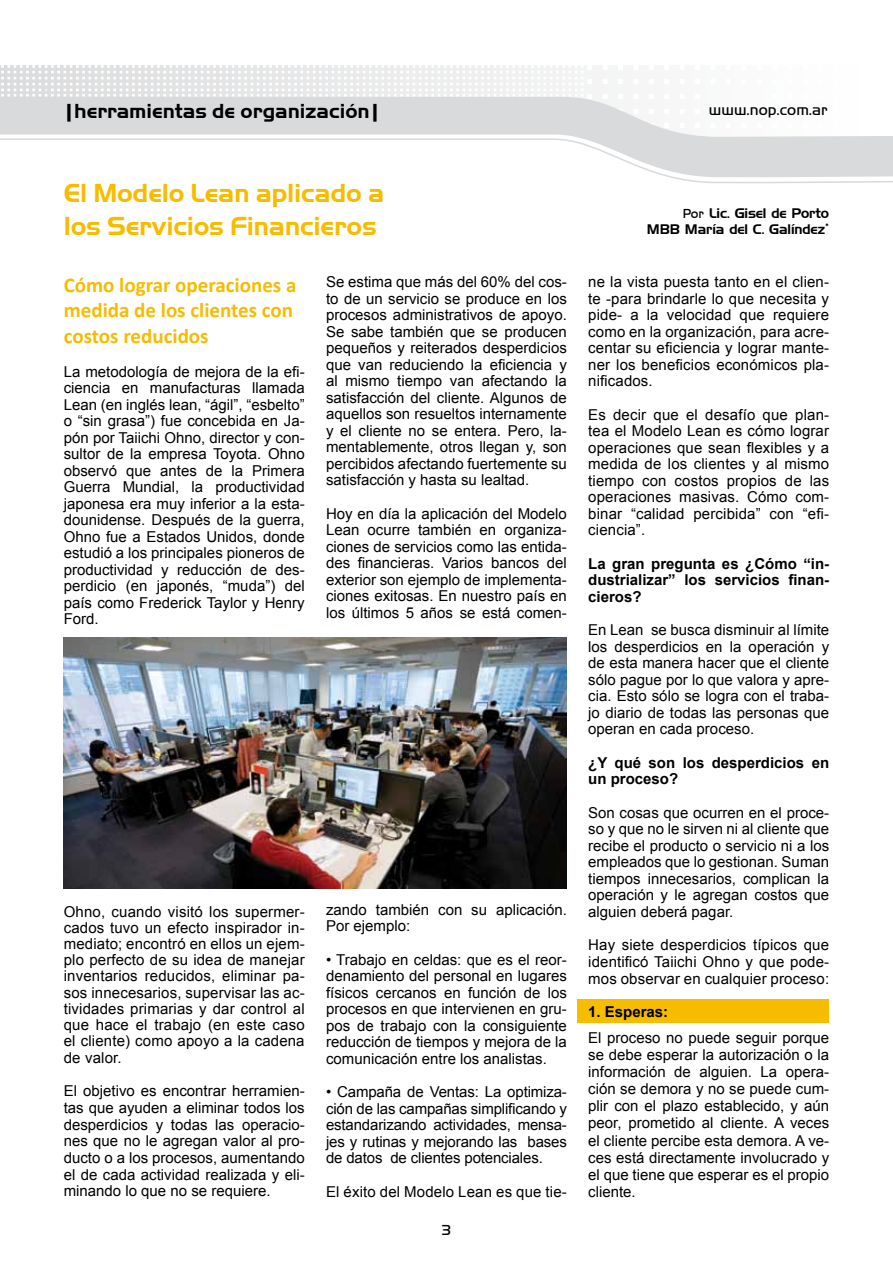
<style>
.page{position:relative;width:893px;height:1263px;background:#fff}
.page>*{position:absolute;margin:0;border:0;box-sizing:border-box;transform-origin:0 0}
.t1{font:700 27px/32.4px "Handel Got D";letter-spacing:-.01em;color:#f6bc00}
.t2{font:700 21px/25.2px "Calibri";color:#f6bc00}
.t3{font:700 21px "Handel Got D";color:#000}
.t4{font:15.9px "Handel Got D Ligh";color:#000}
.t5{font:15px/16.5px "Arial";color:#000;text-align:justify}
.t6{font:700 15px/16.5px "Arial";color:#000;text-align:justify}
.t7{font:15px "Handel Got D Ligh";color:#000}
.t8{font:13.5px/16.2px "Handel Gothic BT";letter-spacing:-.01em;color:#000;text-align:right}
.s1{font-family:"Handel Got D Ligh"}
</style>
<div class="page">
<svg style="left:669px;top:177px;width:224px;height:7px"></svg>
<svg style="left:592px;top:65px;width:27px;height:32px"></svg>
<svg style="left:0;top:65px;width:592px;height:32px"></svg>
<svg style="left:603px;top:79px;width:4px;height:5px"></svg>
<svg style="left:603px;top:94px;width:4px;height:3px"></svg>
<svg style="left:603px;top:65px;width:4px;height:5px"></svg>
<svg style="left:0;top:97px;width:893px;height:80px"></svg>
<div style="left:578px;top:1000px;width:251px;height:23px;background:#f6bc00"></div>
<img style="left:64px;top:638px;width:503px;height:251px">
<h2 class="t3" style="left:64px;top:100px;width:318px">|herramientas de organización|</h2>
<p class="t4" style="left:709px;top:100px;width:120px">www.nop.com.ar</p>
<h1 class="t1" style="left:64px;top:177px;width:322px">El Modelo Lean aplicado a los Servicios Financieros</h1>
<h2 class="t2" style="left:64px;top:272px;width:234px">Cómo lograr operaciones a medida de los clientes con costos reducidos</h2>
<p class="t5" style="left:64px;top:363px;width:242px">La metodología de mejora de la efi&shy;ciencia en manufacturas llamada Lean (en inglés lean, “ágil”, “esbelto” o “sin grasa”) fue concebida en Ja&shy;pón por Taiichi Ohno, director y con&shy;sultor de la empresa Toyota. Ohno observó que antes de la Primera Guerra Mundial, la productividad japonesa era muy inferior a la esta&shy;dounidense. Después de la guerra, Ohno fue a Estados Unidos, donde estudió a los principales pioneros de productividad y reducción de des&shy;perdicio (en japonés, “muda”) del país como Frederick Taylor y Henry Ford.</p>
<p class="t5" style="left:326px;top:274px;width:242px">Se estima que más del 60% del cos&shy;to de un servicio se produce en los procesos administrativos de apoyo.<br>Se sabe también que se producen pequeños y reiterados desperdicios que van reduciendo la eficiencia y al mismo tiempo van afectando la satisfacción del cliente. Algunos de aquellos son resueltos internamente y el cliente no se entera. Pero, la&shy;mentablemente, otros llegan y, son percibidos afectando fuertemente su satisfacción y hasta su lealtad.</p>
<p class="t5" style="left:326px;top:505px;width:242px">Hoy en día la aplicación del Modelo Lean ocurre también en organiza&shy;ciones de servicios como las entida&shy;des financieras. Varios bancos del exterior son ejemplo de implementa&shy;ciones exitosas. En nuestro país en los últimos 5 años se está comen-</p>
<p class="t5" style="left:64px;top:903px;width:242px">Ohno, cuando visitó los supermer&shy;cados tuvo un efecto inspirador in&shy;mediato; encontró en ellos un ejem&shy;plo perfecto de su idea de manejar inventarios reducidos, eliminar pa&shy;sos innecesarios, supervisar las ac&shy;tividades primarias y dar control al que hace el trabajo (en este caso el cliente) como apoyo a la cadena de valor.</p>
<p class="t5" style="left:64px;top:1083px;width:242px">El objetivo es encontrar herramien&shy;tas que ayuden a eliminar todos los desperdicios y todas las operacio&shy;nes que no le agregan valor al pro&shy;ducto o a los procesos, aumentando el de cada actividad realizada y eli&shy;minando lo que no se requiere.</p>
<p class="t5" style="left:326px;top:901px;width:242px">zando también con su aplicación.<br>Por ejemplo:</p>
<p class="t5" style="left:326px;top:951px;width:242px">• Trabajo en celdas: que es el reor&shy;denamiento del personal en lugares físicos cercanos en función de los procesos en que intervienen en gru&shy;pos de trabajo con la consiguiente reducción de tiempos y mejora de la comunicación entre los analistas.</p>
<p class="t5" style="left:326px;top:1084px;width:242px">• Campaña de Ventas: La optimiza&shy;ción de las campañas simplificando y estandarizando actividades, mensa&shy;jes y rutinas y mejorando las bases de datos de clientes potenciales.</p>
<p class="t5" style="left:326px;top:1183px;width:242px">El éxito del Modelo Lean es que tie-</p>
<p class="t7" style="left:442px;top:1222px;width:11px">3</p>
<p class="t8" style="left:647px;top:205px;width:184px"><span class="s1">Por</span> Lic. Gisel de Porto<br>MBB María del C. Galíndez<sup>*</sup></p>
<p class="t5" style="left:588px;top:274px;width:242px">ne la vista puesta tanto en el clien&shy;te -para brindarle lo que necesita y pide- a la velocidad que requiere como en la organización, para acre&shy;centar su eficiencia y lograr mante&shy;ner los beneficios económicos pla&shy;nificados.</p>
<p class="t5" style="left:588px;top:406px;width:242px">Es decir que el desafío que plan&shy;tea el Modelo Lean es cómo lograr operaciones que sean flexibles y a medida de los clientes y al mismo tiempo con costos propios de las operaciones masivas. Cómo com&shy;binar “calidad percibida” con “efi&shy;ciencia”.</p>
<p class="t6" style="left:588px;top:556px;width:242px">La gran pregunta es ¿Cómo “in&shy;dustrializar” los servicios finan&shy;cieros?</p>
<p class="t5" style="left:588px;top:622px;width:242px">En Lean se busca disminuir al límite los desperdicios en la operación y de esta manera hacer que el cliente sólo pague por lo que valora y apre&shy;cia. Esto sólo se logra con el traba&shy;jo diario de todas las personas que operan en cada proceso.</p>
<p class="t6" style="left:588px;top:755px;width:242px">¿Y qué son los desperdicios en un proceso?</p>
<p class="t5" style="left:588px;top:805px;width:242px">Son cosas que ocurren en el proce&shy;so y que no le sirven ni al cliente que recibe el producto o servicio ni a los empleados que lo gestionan. Suman tiempos innecesarios, complican la operación y le agregan costos que alguien deberá pagar.</p>
<p class="t5" style="left:588px;top:937px;width:242px">Hay siete desperdicios típicos que identificó Taiichi Ohno y que pode&shy;mos observar en cualquier proceso:</p>
<p class="t6" style="left:588px;top:1004px;width:82px">1. Esperas:</p>
<p class="t5" style="left:588px;top:1029px;width:242px;line-height:17.1px">El proceso no puede seguir porque se debe esperar la autorización o la información de alguien. La opera&shy;ción se demora y no se puede cum&shy;plir con el plazo establecido, y aún peor, prometido al cliente. A veces el cliente percibe esta demora. A ve&shy;ces está directamente involucrado y el que tiene que esperar es el propio cliente.</p>
</div>
